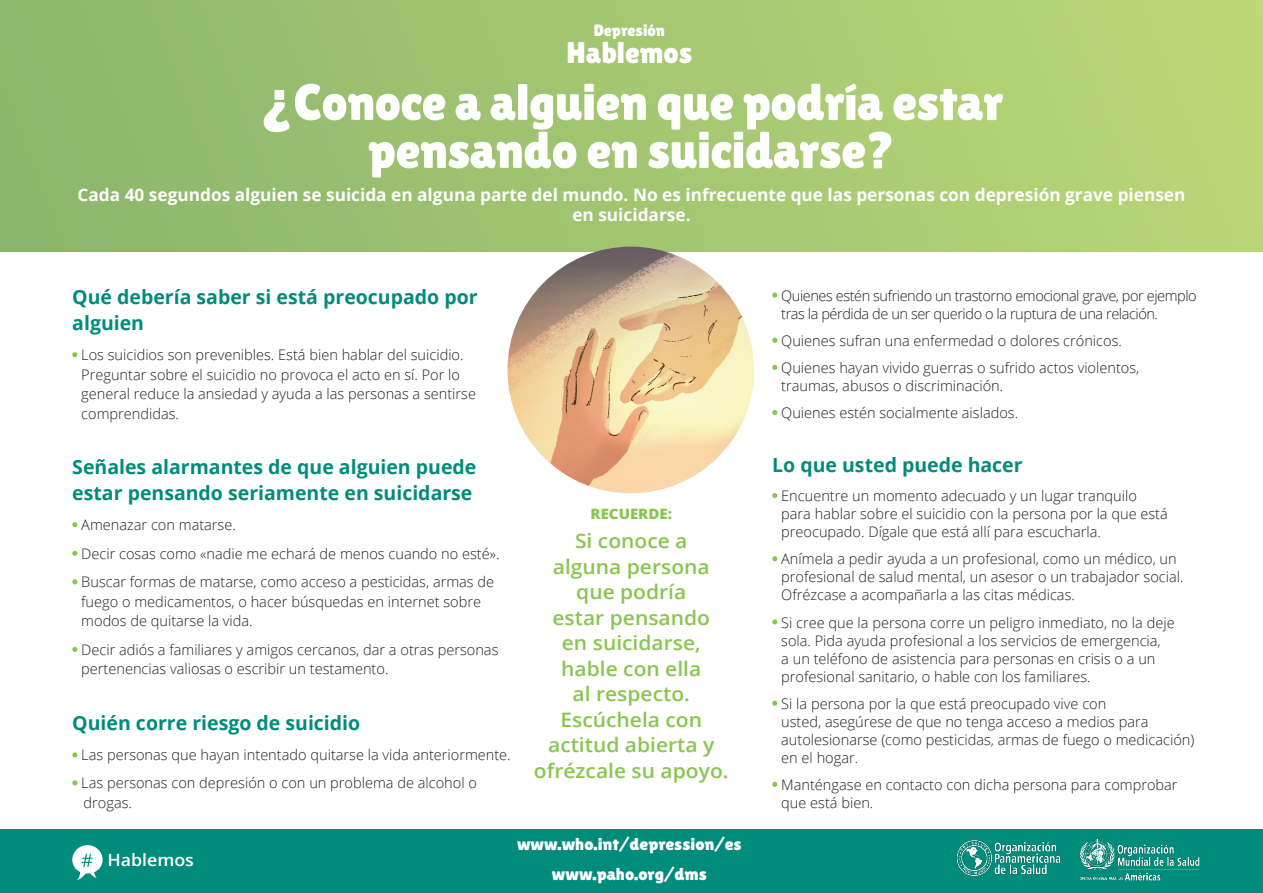
<style>
.page{position:relative;width:1263px;height:893px;background:#fff}
.page>*{position:absolute;margin:0;border:0;box-sizing:border-box;transform-origin:0 0}
.capçalera_01{font:51px "Lilita One";letter-spacing:-.01em;color:#fff}
.t1{font:30px "Lilita One";color:#fff}
.remember{font:600 19.95px/25.5px "Open Sans";color:#89c650;text-align:center;scale:1.05 1}
.ladillo{font:700 19.5px/25.5px "Open Sans";color:#008c7b}
.capçalera_02{font:700 17.25px/20.2px "Open Sans";color:#fff;text-align:center}
.t2{font:17.1px/29.7px "Lilita One";color:#fff;text-align:center;scale:1.05 1}
.t3{font:600 16.95px "Open Sans";color:#fff;scale:1.05 1}
.t4{font:16.5px "Lilita One";color:#fff}
.text_seguit{font:300 14.55px/18px "Open Sans";color:#231f20}
.text_seguit-2{font:300 14.55px/18px "Open Sans";letter-spacing:-.03em;color:#231f20}
.remember-2{font:800 14.25px "Open Sans";color:#89c650;scale:1.05 1}
.s1{font-size:58.5px}
</style>
<div class="page">
<div style="left:0;top:829px;width:1263px;height:64px;background:#008c7b"></div>
<svg style="left:72px;top:845px;width:31px;height:35px"></svg>
<div style="left:0;top:0;width:1263px;height:252px;background:linear-gradient(to right,#8cb66c,#bbd778)"></div>
<img style="left:507px;top:247px;width:247px;height:246px;border-radius:123px">
<img style="left:956px;top:838px;width:244px;height:43px">
<svg style="left:72px;top:352px;width:5px;height:5px"></svg>
<svg style="left:72px;top:522px;width:5px;height:5px"></svg>
<svg style="left:72px;top:551px;width:5px;height:5px"></svg>
<svg style="left:72px;top:579px;width:5px;height:5px"></svg>
<svg style="left:72px;top:647px;width:5px;height:5px"></svg>
<svg style="left:72px;top:752px;width:5px;height:5px"></svg>
<svg style="left:72px;top:780px;width:5px;height:5px"></svg>
<svg style="left:772px;top:293px;width:5px;height:5px"></svg>
<svg style="left:772px;top:338px;width:5px;height:5px"></svg>
<svg style="left:772px;top:365px;width:5px;height:5px"></svg>
<svg style="left:772px;top:410px;width:5px;height:5px"></svg>
<svg style="left:772px;top:493px;width:5px;height:5px"></svg>
<svg style="left:772px;top:556px;width:5px;height:5px"></svg>
<svg style="left:772px;top:619px;width:5px;height:5px"></svg>
<svg style="left:772px;top:701px;width:5px;height:5px"></svg>
<svg style="left:772px;top:782px;width:5px;height:5px"></svg>
<p class="t4" style="left:594px;top:21px;width:73px">Depresión</p>
<h2 class="t1" style="left:566px;top:35px;width:127px">Hablemos</h2>
<p class="capçalera_01" style="left:260px;top:73px;width:745px"><span class="s1">¿</span>Conoce a alguien que podría estar</p>
<p class="capçalera_01" style="left:368px;top:121px;width:529px">pensando en suicidarse?</p>
<p class="capçalera_02" style="left:78px;top:184px;width:1109px">Cada 40 segundos alguien se suicida en alguna parte del mundo. No es infrecuente que las personas con depresión grave piensen en suicidarse.</p>
<p class="ladillo" style="left:72px;top:284px;width:407px">Qué debería saber si está preocupado por alguien</p>
<p class="text_seguit" style="left:81px;top:345px;width:396px;line-height:19.5px">Los suicidios son prevenibles. Está bien hablar del suicidio.<br>Preguntar sobre el suicidio no provoca el acto en sí. Por lo general reduce la ansiedad y ayuda a las personas a sentirse comprendidas.</p>
<p class="ladillo" style="left:72px;top:454px;width:406px">Señales alarmantes de que alguien puede estar pensando seriamente en suicidarse</p>
<p class="text_seguit" style="left:81px;top:516px;width:156px">Amenazar con matarse.</p>
<p class="text_seguit" style="left:81px;top:544px;width:420px">Decir cosas como «nadie me echará de menos cuando no esté».</p>
<p class="text_seguit" style="left:81px;top:572px;width:414px;line-height:19.5px">Buscar formas de matarse, como acceso a pesticidas, armas de fuego o medicamentos, o hacer búsquedas en internet sobre modos de quitarse la vida.</p>
<p class="text_seguit" style="left:81px;top:640px;width:419px;line-height:19.5px">Decir adiós a familiares y amigos cercanos, dar a otras personas pertenencias valiosas o escribir un testamento.</p>
<p class="ladillo" style="left:72px;top:709px;width:289px">Quién corre riesgo de suicidio</p>
<p class="text_seguit" style="left:81px;top:746px;width:431px">Las personas que hayan intentado quitarse la vida anteriormente.</p>
<p class="text_seguit" style="left:81px;top:773px;width:397px;line-height:19.5px">Las personas con depresión o con un problema de alcohol o drogas.</p>
<p class="remember-2" style="left:590px;top:503px;width:79px">RECUERDE:</p>
<p class="remember" style="left:534px;top:528px;width:187px">Si conoce a<br>alguna persona que podría<br>estar pensando<br>en suicidarse, hable con ella<br>al respecto.<br>Escúchela con actitud abierta y ofrézcale su apoyo.</p>
<p class="t3" style="left:107px;top:848px;width:84px">Hablemos</p>
<p class="t2" style="left:517px;top:829px;width:215px">www.who.int/depression/es www.paho.org/dms</p>
<p class="text_seguit-2" style="left:781px;top:286px;width:417px">Quienes estén sufriendo un trastorno emocional grave, por ejemplo tras la pérdida de un ser querido o la ruptura de una relación.</p>
<p class="text_seguit" style="left:781px;top:331px;width:342px">Quienes sufran una enfermedad o dolores crónicos.</p>
<p class="text_seguit" style="left:781px;top:358px;width:360px">Quienes hayan vivido guerras o sufrido actos violentos, traumas, abusos o discriminación.</p>
<p class="text_seguit" style="left:781px;top:403px;width:238px">Quienes estén socialmente aislados.</p>
<p class="ladillo" style="left:772px;top:452px;width:252px">Lo que usted puede hacer</p>
<p class="text_seguit" style="left:781px;top:486px;width:388px">Encuentre un momento adecuado y un lugar tranquilo para hablar sobre el suicidio con la persona por la que está preocupado. Dígale que está allí para escucharla.</p>
<p class="text_seguit" style="left:781px;top:550px;width:404px">Anímela a pedir ayuda a un profesional, como un médico, un profesional de salud mental, un asesor o un trabajador social.<br>Ofrézcase a acompañarla a las citas médicas.</p>
<p class="text_seguit" style="left:781px;top:613px;width:395px">Si cree que la persona corre un peligro inmediato, no la deje sola. Pida ayuda profesional a los servicios de emergencia,<br>a un teléfono de asistencia para personas en crisis o a un profesional sanitario, o hable con los familiares.</p>
<p class="text_seguit" style="left:781px;top:694px;width:415px">Si la persona por la que está preocupado vive con<br>usted, asegúrese de que no tenga acceso a medios para autolesionarse (como pesticidas, armas de fuego o medicación) en el hogar.</p>
<p class="text_seguit" style="left:781px;top:775px;width:398px">Manténgase en contacto con dicha persona para comprobar que está bien.</p>
</div>
